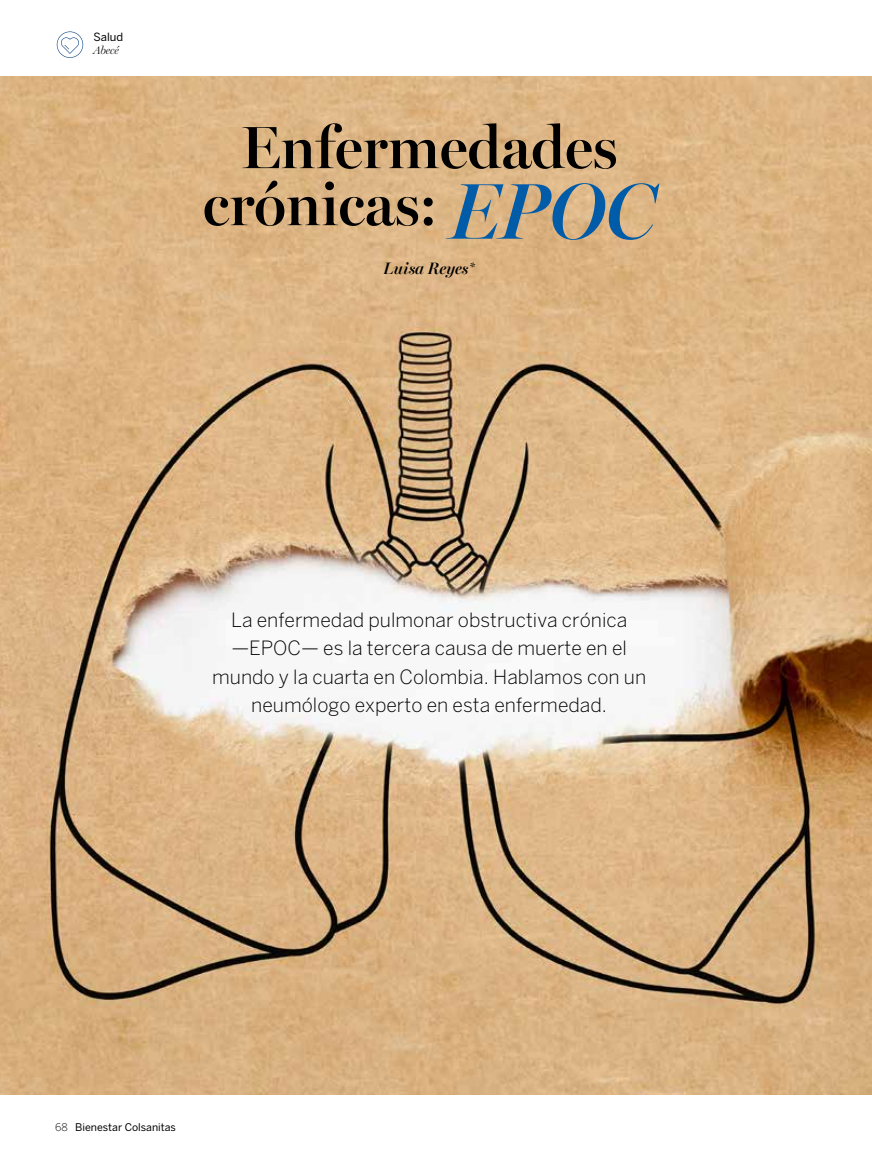
<style>
.page{position:relative;width:872px;height:1170px;background:#fff}
.page>*{position:absolute;margin:0;border:0;box-sizing:border-box;transform-origin:0 0}
.t1{font:600 60px/57px "Miller Banner";color:#000;text-align:center}
.t2{font:300 19.5px/28.5px "Benton Sans";color:#000;text-align:center}
.t3{font:italic 600 16.5px "Miller Banner";color:#000}
.t4{font:11.25px "Benton Sans";color:#000}
.t5{font:italic 300 11.25px "Miller Display";color:#000}
.t6{font:10.5px "Benton Sans";color:#000}
.s1{font-style:italic;font-size:79.5px;color:#005ba8}
.s2{font-weight:300}
</style>
<div class="page">
<img style="left:0;top:77px;width:872px;height:1017px">
<svg style="left:57px;top:31px;width:26px;height:27px"></svg>
<p class="t4" style="left:93px;top:30px;width:31px">Salud</p>
<p class="t5" style="left:93px;top:44px;width:27px">Abecé</p>
<h1 class="t1" style="left:203px;top:118px;width:454px">Enfermedades crónicas: <span class="s1">EPOC</span></h1>
<p class="t3" style="left:383px;top:258px;width:93px">Luisa Reyes*</p>
<p class="t2" style="left:212px;top:605px;width:435px">La enfermedad pulmonar obstructiva crónica —EPOC— es la tercera causa de muerte en el mundo y la cuarta en Colombia. Hablamos con un neumólogo experto en esta enfermedad.</p>
<p class="t6" style="left:55px;top:1120px;width:122px"><span class="s2">68</span> Bienestar Colsanitas</p>
</div>
